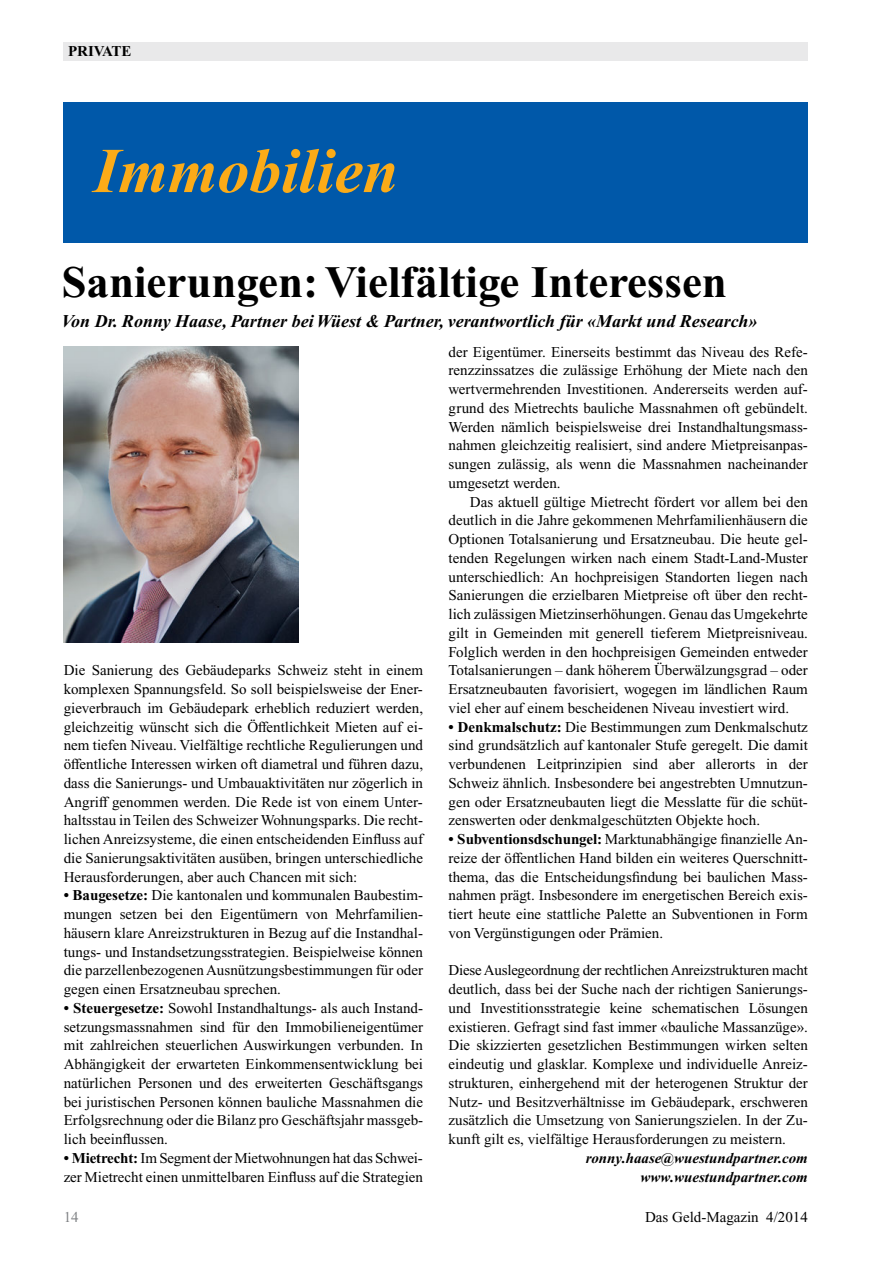
<style>
.page{position:relative;width:893px;height:1263px;background:#fff}
.page>*{position:absolute;margin:0;border:0;box-sizing:border-box;transform-origin:0 0}
.t1{font:italic 700 63.75px "Times New Roman PS Std";color:#fbab18}
.t2{font:700 45px "Times New Roman PS Std";color:#000}
.t3{font:italic 700 18px "Times New Roman PS Std";color:#000}
.t4{font:15px/18.8px "Times New Roman PS Std";color:#000;text-align:justify}
.t5{font:italic 700 15px/18.8px "Times New Roman PS Std";color:#000;text-align:right}
.t6{font:700 15px "Times New Roman PS Std";color:#000}
.t7{font:15px "Times New Roman PS Std";color:#808285}
.s1{font-weight:700}
</style>
<div class="page">
<div style="left:64px;top:43px;width:744px;height:18px;background:#e9e9ea"></div>
<div style="left:64px;top:102px;width:744px;height:140px;background:#0058a9"></div>
<img style="left:64px;top:347px;width:234px;height:295px">
<p class="t6" style="left:68px;top:46px;width:65px">Private</p>
<h1 class="t1" style="left:94px;top:150px;width:306px">Immobilien</h1>
<h2 class="t2" style="left:62px;top:267px;width:667px">Sanierungen: vielfältige interessen</h2>
<p class="t3" style="left:62px;top:315px;width:697px">Von Dr. Ronny Haase, Partner bei Wüest &amp; Partner, verantwortlich für «Markt und Research»</p>
<p class="t4" style="left:64px;top:662px;width:361px">Die Sanierung des Gebäudeparks Schweiz steht in einem komplexen Spannungsfeld. So soll beispielsweise der Ener&shy;gieverbrauch im Gebäudepark erheblich reduziert werden, gleichzeitig wünscht sich die Öffentlichkeit Mieten auf ei&shy;nem tiefen Niveau. Vielfältige rechtliche Regulierungen und öffentliche Interessen wirken oft diametral und führen dazu, dass die Sanierungs- und Umbauaktivitäten nur zögerlich in Angriff genommen werden. Die Rede ist von einem Unter&shy;haltsstau in Teilen des Schweizer Wohnungsparks. Die recht&shy;lichen Anreizsysteme, die einen entscheidenden Einfluss auf die Sanierungsaktivitäten ausüben, bringen unterschiedliche Herausforderungen, aber auch Chancen mit sich:</p>
<p class="t4" style="left:64px;top:887px;width:361px"><span class="s1">• Baugesetze:</span> Die kantonalen und kommunalen Baubestim&shy;mungen setzen bei den Eigentümern von Mehrfamilien - häusern klare Anreizstrukturen in Bezug auf die Instandhal&shy;tungs- und Instandsetzungsstrategien. Beispielweise können die parzellenbezogenen Ausnützungsbestimmungen für oder gegen einen Ersatzneubau sprechen.</p>
<p class="t4" style="left:64px;top:1000px;width:361px"><span class="s1">• Steuergesetze:</span> Sowohl Instandhaltungs- als auch Instand&shy;setzungsmassnahmen sind für den Immobilieneigentümer mit zahlreichen steuerlichen Auswirkungen verbunden. In Abhängigkeit der erwarteten Einkommensentwicklung bei natürlichen Personen und des erweiterten Geschäftsgangs bei juristischen Personen können bauliche Massnahmen die Erfolgsrechnung oder die Bilanz pro Geschäftsjahr massgeb&shy;lich beeinflussen.</p>
<p class="t4" style="left:64px;top:1150px;width:361px"><span class="s1">• Mietrecht:</span> Im Segment der Mietwohnungen hat das Schwei&shy;zer Mietrecht einen unmittelbaren Einfluss auf die Strategien</p>
<p class="t4" style="left:449px;top:343px;width:361px">der Eigentümer. Einerseits bestimmt das Niveau des Refe&shy;renzzinssatzes die zulässige Erhöhung der Miete nach den wertvermehrenden Investitionen. Andererseits werden auf&shy;grund des Mietrechts bauliche Massnahmen oft gebündelt.<br>Werden nämlich beispielsweise drei Instandhaltungsmass&shy;nahmen gleichzeitig realisiert, sind andere Mietpreisanpas&shy;sungen zulässig, als wenn die Massnahmen nacheinander umgesetzt werden.</p>
<p class="t4" style="left:449px;top:493px;width:361px;text-indent:21px">Das aktuell gültige Mietrecht fördert vor allem bei den deutlich in die Jahre gekommenen Mehrfamilienhäusern die Optionen Totalsanierung und Ersatzneubau. Die heute gel&shy;tenden Regelungen wirken nach einem Stadt-Land-Muster unterschiedlich: An hochpreisigen Standorten liegen nach Sanierungen die erzielbaren Mietpreise oft über den recht&shy;lich zulässigen Mietzinserhöhungen. Genau das Umgekehrte gilt in Gemeinden mit generell tieferem Mietpreisniveau.<br>Folglich werden in den hochpreisigen Gemeinden entweder Totalsanierungen – dank höherem Überwälzungsgrad – oder Ersatzneubauten favorisiert, wogegen im ländlichen Raum viel eher auf einem bescheidenen Niveau investiert wird.</p>
<p class="t4" style="left:449px;top:718px;width:361px"><span class="s1">• Denkmalschutz:</span> Die Bestimmungen zum Denkmalschutz sind grundsätzlich auf kantonaler Stufe geregelt. Die damit verbundenen Leitprinzipien sind aber allerorts in der Schweiz ähnlich. Insbesondere bei angestrebten Umnutzun&shy;gen oder Ersatzneubauten liegt die Messlatte für die schüt&shy;zenswerten oder denkmalgeschützten Objekte hoch.</p>
<p class="t4" style="left:449px;top:831px;width:361px"><span class="s1">• Subventionsdschungel:</span> Marktunabhängige finanzielle An&shy;reize der öffentlichen Hand bilden ein weiteres Querschnitt&shy;thema, das die Entscheidungsfindung bei baulichen Mass&shy;nahmen prägt. Insbesondere im energetischen Bereich exis&shy;tiert heute eine stattliche Palette an Subventionen in Form von Vergünstigungen oder Prämien.</p>
<p class="t4" style="left:449px;top:962px;width:361px">Diese Auslegeordnung der rechtlichen Anreizstrukturen macht deutlich, dass bei der Suche nach der richtigen Sanierungs&shy;und Investitionsstrategie keine schematischen Lösungen existieren. Gefragt sind fast immer «bauliche Massanzüge».<br>Die skizzierten gesetzlichen Bestimmungen wirken selten eindeutig und glasklar. Komplexe und individuelle Anreiz&shy;strukturen, einhergehend mit der heterogenen Struktur der Nutz- und Besitzverhältnisse im Gebäudepark, erschweren zusätzlich die Umsetzung von Sanierungszielen. In der Zu&shy;kunft gilt es, vielfältige Herausforderungen zu meistern.</p>
<p class="t5" style="left:586px;top:1150px;width:224px">ronny.haase@wuestundpartner.com www.wuestundpartner.com</p>
<p class="t7" style="left:64px;top:1212px;width:16px">14</p>
<p class="t4" style="left:645px;top:1209px;width:164px">Das Geld-Magazin 4/2014</p>
</div>
